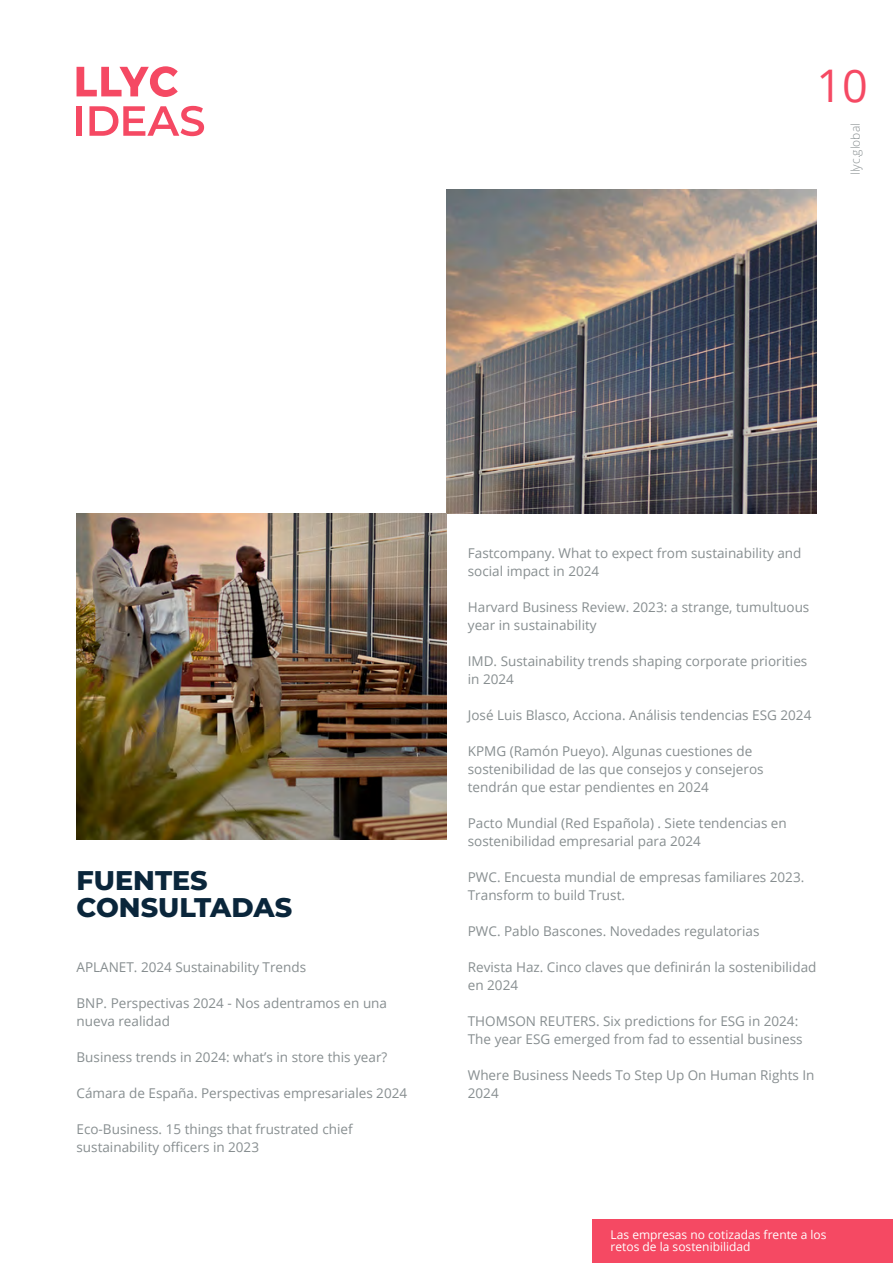
<style>
.page{position:relative;width:893px;height:1263px;background:#fff}
.page>*{position:absolute;margin:0;border:0;box-sizing:border-box;transform-origin:0 0}
.t1{font:45px "Open Sans";color:#f54963}
.t2{font:800 27px/27px "Montserrat";color:#0a263b}
.t3{font:13.5px/18px "Open Sans";color:#878e90}
.t4{font:12px/12px "Open Sans";color:#fff}
.t5{font:300 12px "Open Sans";color:#878e90}
</style>
<div class="page">
<div style="left:77px;top:106px;width:5px;height:30px;background:#f54963"></div>
<svg style="left:89px;top:106px;width:115px;height:30px"></svg>
<svg style="left:77px;top:66px;width:101px;height:31px"></svg>
<img style="left:447px;top:189px;width:370px;height:324px">
<img style="left:77px;top:513px;width:369px;height:327px">
<div style="left:592px;top:1219px;width:301px;height:44px;background:#f54963"></div>
<h1 class="t1" style="left:816px;top:55px;width:53px">10</h1>
<p class="t5" style="left:847px;top:175px;width:53px;rotate:-90deg">llyc.global</p>
<h2 class="t2" style="left:77px;top:866px;width:217px">FUENTES<br>CONSULTADAS</h2>
<p class="t3" style="left:77px;top:958px;width:231px">APLANET. 2024 Sustainability Trends</p>
<p class="t3" style="left:77px;top:994px;width:312px">BNP. Perspectivas 2024 - Nos adentramos en una nueva realidad</p>
<p class="t3" style="left:77px;top:1048px;width:312px">Business trends in 2024: what’s in store this year?</p>
<p class="t3" style="left:77px;top:1084px;width:332px">Cámara de España. Perspectivas empresariales 2024</p>
<p class="t3" style="left:77px;top:1120px;width:278px">Eco-Business. 15 things that frustrated chief sustainability officers in 2023</p>
<p class="t3" style="left:468px;top:544px;width:335px">Fastcompany. What to expect from sustainability and social impact in 2024</p>
<p class="t3" style="left:468px;top:598px;width:343px">Harvard Business Review. 2023: a strange, tumultuous year in sustainability</p>
<p class="t3" style="left:468px;top:652px;width:341px">IMD. Sustainability trends shaping corporate priorities in 2024</p>
<p class="t3" style="left:468px;top:706px;width:345px">José Luis Blasco, Acciona. Análisis tendencias ESG 2024</p>
<p class="t3" style="left:468px;top:742px;width:297px">KPMG (Ramón Pueyo). Algunas cuestiones de sostenibilidad de las que consejos y consejeros tendrán que estar pendientes en 2024</p>
<p class="t3" style="left:468px;top:814px;width:320px">Pacto Mundial (Red Española) . Siete tendencias en sostenibilidad empresarial para 2024</p>
<p class="t3" style="left:468px;top:868px;width:338px">PWC. Encuesta mundial de empresas familiares 2023.<br>Transform to build Trust.</p>
<p class="t3" style="left:468px;top:922px;width:293px">PWC. Pablo Bascones. Novedades regulatorias</p>
<p class="t3" style="left:468px;top:958px;width:350px">Revista Haz. Cinco claves que definirán la sostenibilidad en 2024</p>
<p class="t3" style="left:468px;top:1012px;width:336px">THOMSON REUTERS. Six predictions for ESG in 2024:<br>The year ESG emerged from fad to essential business</p>
<p class="t3" style="left:468px;top:1066px;width:348px">Where Business Needs To Step Up On Human Rights In<br>2024</p>
<p class="t4" style="left:611px;top:1229px;width:217px">Las empresas no cotizadas frente a los retos de la sostenibilidad</p>
</div>
